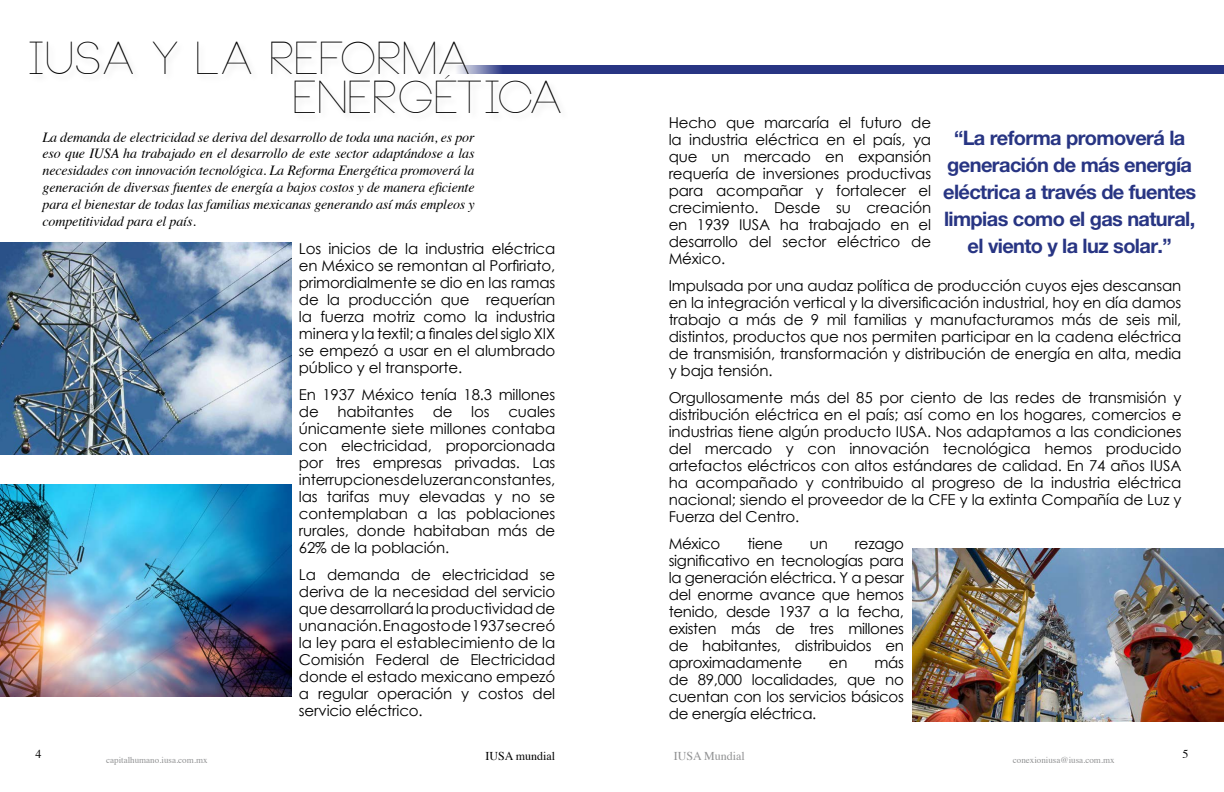
<style>
.page{position:relative;width:1224px;height:792px;background:#fff}
.page>*{position:absolute;margin:0;border:0;box-sizing:border-box;transform-origin:0 0}
.t1{font:100 45px/39.6px "Neou";color:#000}
.t2{font:700 20px/27px "Helvetica Neue LT Pro";letter-spacing:-.03em;color:#283583;text-align:center}
.t3{font:15px/17px "Century Gothic";letter-spacing:-.01em;color:#000;text-align:justify}
.t4{font:italic 14px/16.8px "Times";letter-spacing:-.01em;color:#000;text-align:justify}
.t5{font:12px "Times";color:#000}
.t6{font:12px "Times";color:#919293}
.t7{font:9px "Times";color:#919293}
</style>
<div class="page">
<img style="left:0;top:243px;width:291px;height:211px">
<img style="left:0;top:484px;width:291px;height:212px">
<img style="left:912px;top:549px;width:312px;height:172px">
<div style="left:420px;top:66px;width:804px;height:8px;background:#283583"></div>
<div style="left:29px;top:40px;width:449px;height:43px;background:#fefefe"></div>
<h1 class="t1" style="left:295px;top:41px;width:272px;text-indent:-265px">IUSA Y LA REFORMA<br>ENERGÉTICA</h1>
<p class="t3" style="left:669px;top:114px;width:264px">Hecho que marcaría el futuro de la industria eléctrica en el país, ya que un mercado en expansión requería de inversiones productivas para acompañar y fortalecer el crecimiento. Desde su creación en 1939 IUSA ha trabajado en el desarrollo del sector eléctrico de México.</p>
<p class="t3" style="left:669px;top:277px;width:514px">Impulsada por una audaz política de producción cuyos ejes descansan en la integración vertical y la diversificación industrial, hoy en día damos trabajo a más de 9 mil familias y manufacturamos más de seis mil, distintos, productos que nos permiten participar en la cadena eléctrica de transmisión, transformación y distribución de energía en alta, media y baja tensión.</p>
<p class="t3" style="left:669px;top:389px;width:514px">Orgullosamente más del 85 por ciento de las redes de transmisión y distribución eléctrica en el país; así como en los hogares, comercios e industrias tiene algún producto IUSA. Nos adaptamos a las condiciones del mercado y con innovación tecnológica hemos producido artefactos eléctricos con altos estándares de calidad. En 74 años IUSA ha acompañado y contribuido al progreso de la industria eléctrica nacional; siendo el proveedor de la CFE y la extinta Compañía de Luz y Fuerza del Centro.</p>
<p class="t3" style="left:669px;top:535px;width:53px">México</p>
<p class="t3" style="left:747px;top:535px;width:37px">tiene</p>
<p class="t3" style="left:810px;top:535px;width:19px">un</p>
<p class="t4" style="left:43px;top:128px;width:434px">La demanda de electricidad se deriva del desarrollo de toda una nación, es por eso que IUSA ha trabajado en el desarrollo de este sector adaptándose a las necesidades con innovación tecnológica. La Reforma Energética promoverá la generación de diversas fuentes de energía a bajos costos y de manera eficiente para el bienestar de todas las familias mexicanas generando así más empleos y competitividad para el país.</p>
<h2 class="t2" style="left:943px;top:124px;width:255px">“La reforma promoverá la generación de más energía eléctrica a través de fuentes limpias como el gas natural, el viento y la luz solar.”</h2>
<p class="t3" style="left:299px;top:240px;width:258px">Los inicios de la industria eléctrica en México se remontan al Porfiriato, primordialmente se dio en las ramas de la producción que requerían la fuerza motriz como la industria minera y la textil; a finales del siglo XIX se empezó a usar en el alumbrado público y el transporte.</p>
<p class="t3" style="left:299px;top:386px;width:258px">En 1937 México tenía 18.3 millones de</p>
<p class="t3" style="left:338px;top:403px;width:78px">habitantes</p>
<p class="t3" style="left:433px;top:403px;width:21px">de</p>
<p class="t3" style="left:471px;top:403px;width:20px">los</p>
<p class="t3" style="left:299px;top:403px;width:258px;text-indent:210px">cuales únicamente siete millones contaba con electricidad, proporcionada por tres empresas privadas. Las interrupciones de luz eran constantes, las tarifas muy elevadas y no se contemplaban a las poblaciones rurales, donde habitaban más de 62% de la población.</p>
<p class="t3" style="left:299px;top:566px;width:258px">La demanda de electricidad se deriva de la necesidad del servicio que desarrollará la productividad de una nación. En agosto de 1937 se creó la ley para el establecimiento de la Comisión Federal de Electricidad donde el estado mexicano empezó a regular operación y costos del servicio eléctrico.</p>
<p class="t3" style="left:669px;top:535px;width:237px;text-indent:186px">rezago significativo en tecnologías para la generación eléctrica. Y a pesar del enorme avance que hemos tenido, desde 1937 a la fecha, existen más de tres millones de habitantes, distribuidos en aproximadamente</p>
<p class="t3" style="left:669px;top:654px;width:237px;text-indent:206px">más de 89,000 localidades, que no cuentan con los servicios básicos de energía eléctrica.</p>
<p class="t3" style="left:829px;top:654px;width:20px">en</p>
<p class="t5" style="left:35px;top:743px;width:7px">4</p>
<p class="t5" style="left:1183px;top:743px;width:7px">5</p>
<p class="t7" style="left:106px;top:752px;width:103px">capitalhumano.iusa.com.mx</p>
<p class="t7" style="left:1013px;top:752px;width:103px">conexioniusa@iusa.com.mx</p>
<p class="t5" style="left:486px;top:745px;width:71px">IUSA mundial</p>
<p class="t6" style="left:674px;top:745px;width:73px">IUSA Mundial</p>
</div>
